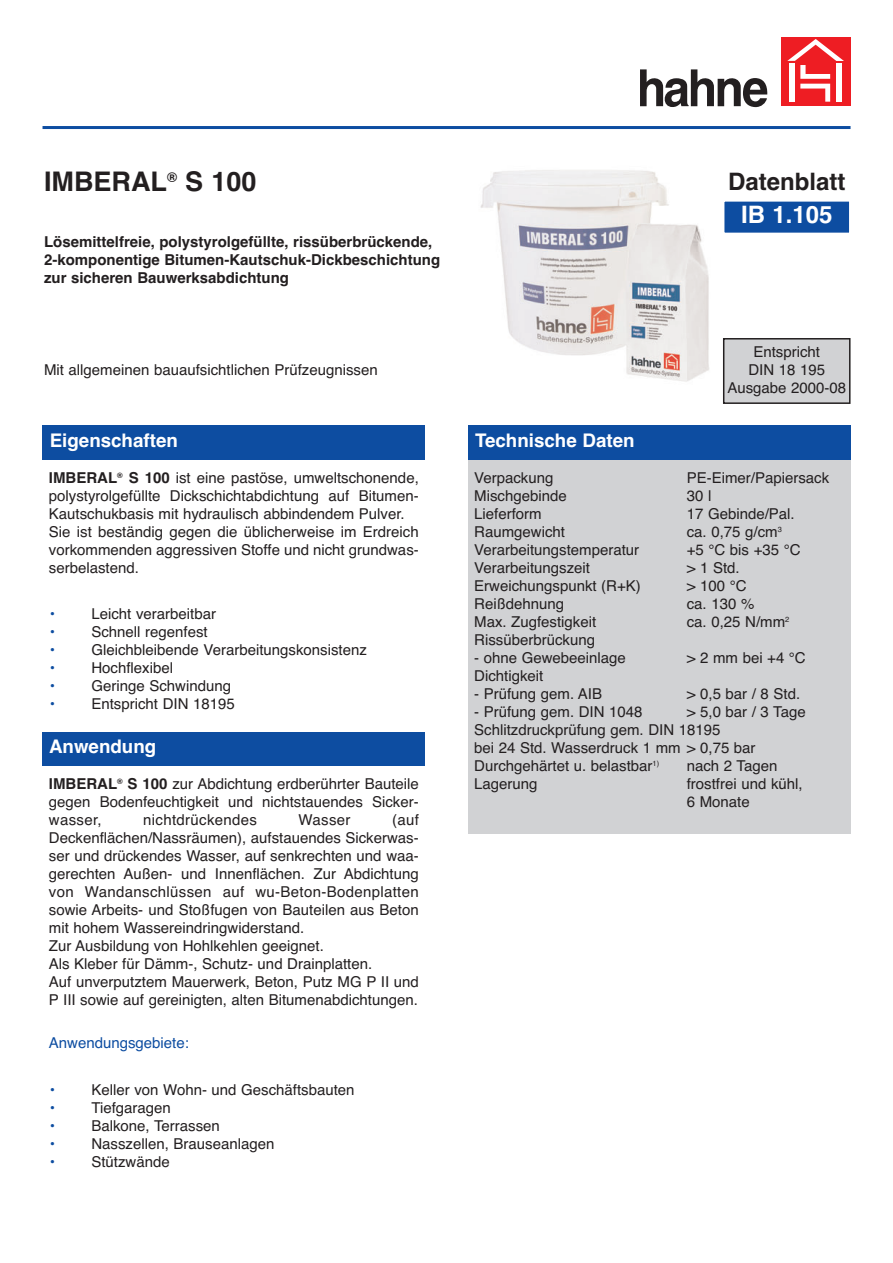
<style>
.page{position:relative;width:893px;height:1263px;background:#fff}
.page>*{position:absolute;margin:0;border:0;box-sizing:border-box;transform-origin:0 0}
.t1{font:700 27px "Helvetica";color:#231f20}
.t2{font:700 24px "Helvetica";color:#231f20}
.t3{font:700 24px "Helvetica";color:#fff}
.t4{font:700 18.75px "Helvetica";color:#fff}
.t5{font:15px/18px "Helvetica";color:#231f20}
.t6{font:700 15px/18px "Helvetica";color:#231f20}
.t7{font:15px "Helvetica";color:#0d4da1}
.t8{font:15px "Helvetica";letter-spacing:.02em;color:#231f20}
.t9{font:700 15px/18px "Helvetica";color:#0d4da1;text-align:justify}
.s1{font-weight:700}
</style>
<div class="page">
<div style="left:468px;top:459px;width:382px;height:374px;background:#d1d2d4"></div>
<div style="left:468px;top:425px;width:382px;height:34px;background:#0d4da1"></div>
<div style="left:43px;top:731px;width:382px;height:34px;background:#0d4da1"></div>
<div style="left:43px;top:425px;width:382px;height:34px;background:#0d4da1"></div>
<div style="left:781px;top:37px;width:69px;height:69px;background:#ee1d23"></div>
<svg style="left:787px;top:39px;width:57px;height:63px"></svg>
<div style="left:789px;top:64px;width:6px;height:38px;background:#fff"></div>
<div style="left:836px;top:63px;width:6px;height:39px;background:#fff"></div>
<svg style="left:640px;top:69px;width:127px;height:38px"></svg>
<hr style="left:43px;top:126px;width:807px;height:3px;background:#0d4da1">
<div style="left:724px;top:201px;width:126px;height:32px;background:#0d4da1"></div>
<div style="left:723px;top:200px;width:127px;height:34px;border:2px solid #fff"></div>
<img style="left:480px;top:170px;width:229px;height:212px">
<div style="left:724px;top:339px;width:126px;height:64px;background:#d1d2d4"></div>
<div style="left:723px;top:338px;width:127px;height:66px;border:2px solid #231f20"></div>
<h1 class="t1" style="left:44px;top:172px;width:214px">IMBERAL<sup>®</sup> S 100</h1>
<p class="t6" style="left:44px;top:234px;width:398px">Lösemittelfreie, polystyrolgefüllte, rissüberbrückende,<br>2-komponentige Bitumen-Kautschuk-Dickbeschichtung zur sicheren Bauwerksabdichtung</p>
<p class="t5" style="left:44px;top:362px;width:335px">Mit allgemeinen bauaufsichtlichen Prüfzeugnissen</p>
<p class="t4" style="left:50px;top:434px;width:130px">Eigenschaften</p>
<p class="t5" style="left:49px;top:470px;width:371px"><span class="s1">IMBERAL</span><sup>®</sup> <span class="s1">S 100</span> ist eine pastöse, umweltschonende, polystyrolgefüllte Dickschichtabdichtung auf Bitumen-Kautschukbasis mit hydraulisch abbindendem Pulver.<br>Sie ist beständig gegen die üblicherweise im Erdreich vorkommenden aggressiven Stoffe und nicht grundwas&shy;serbelastend.</p>
<p class="t9" style="left:49px;top:606px;width:7px">• • • • • •</p>
<p class="t5" style="left:91px;top:606px;width:277px">Leicht verarbeitbar<br>Schnell regenfest<br>Gleichbleibende Verarbeitungskonsistenz<br>Hochflexibel<br>Geringe Schwindung<br>Entspricht DIN 18195</p>
<p class="t4" style="left:49px;top:740px;width:109px">Anwendung</p>
<p class="t5" style="left:49px;top:776px;width:371px;text-align:justify"><span class="s1">IMBERAL</span><sup>®</sup> <span class="s1">S 100</span> zur Abdichtung erdberührter Bauteile gegen Bodenfeuchtigkeit und nichtstauendes Sicker&shy;wasser,</p>
<p class="t5" style="left:49px;top:812px;width:371px;text-indent:343px">(auf Deckenflächen/Nassräumen), aufstauendes Sickerwas&shy;ser und drückendes Wasser, auf senkrechten und waa&shy;gerechten Außen- und Innenflächen. Zur Abdichtung von Wandanschlüssen auf wu-Beton-Bodenplatten sowie Arbeits- und Stoßfugen von Bauteilen aus Beton mit hohem Wassereindringwiderstand.<br>Zur Ausbildung von Hohlkehlen geeignet.<br>Als Kleber für Dämm-, Schutz- und Drainplatten.<br>Auf unverputztem Mauerwerk, Beton, Putz MG P II und P III sowie auf gereinigten, alten Bitumenabdichtungen.</p>
<p class="t8" style="left:143px;top:814px;width:115px">nichtdrückendes</p>
<p class="t5" style="left:299px;top:812px;width:53px">Wasser</p>
<p class="t7" style="left:49px;top:1038px;width:142px">Anwendungsgebiete:</p>
<p class="t9" style="left:49px;top:1082px;width:7px">• • • • •</p>
<p class="t5" style="left:91px;top:1082px;width:265px">Keller von Wohn- und Geschäftsbauten<br>Tiefgaragen<br>Balkone, Terrassen<br>Nasszellen, Brauseanlagen<br>Stützwände</p>
<h2 class="t2" style="left:728px;top:173px;width:119px">Datenblatt</h2>
<h2 class="t3" style="left:741px;top:206px;width:93px">IB 1.105</h2>
<p class="t4" style="left:475px;top:434px;width:161px">Technische Daten</p>
<p class="t5" style="left:727px;top:344px;width:120px;text-align:center">Entspricht<br>DIN 18 195<br>Ausgabe 2000-08</p>
<p class="t5" style="left:687px;top:470px;width:144px">PE-Eimer/Papiersack<br>30 l<br>17 Gebinde/Pal.<br>ca. 0,75 g/cm<sup>3<br></sup>+5 °C bis +35 °C<br>&gt; 1 Std.<br>&gt; 100 °C<br>ca. 130 %<br>ca. 0,25 N/mm<sup>2</sup></p>
<p class="t5" style="left:687px;top:650px;width:120px">&gt; 2 mm bei +4 °C</p>
<p class="t5" style="left:687px;top:686px;width:120px">&gt; 0,5 bar / 8 Std. &gt; 5,0 bar / 3 Tage</p>
<p class="t5" style="left:687px;top:758px;width:117px">nach 2 Tagen frostfrei und kühl,<br>6 Monate</p>
<p class="t5" style="left:474px;top:470px;width:168px">Verpackung<br>Mischgebinde<br>Lieferform<br>Raumgewicht<br>Verarbeitungstemperatur<br>Verarbeitungszeit<br>Erweichungspunkt (R+K)<br>Reißdehnung<br>Max. Zugfestigkeit<br>Rissüberbrückung</p>
<p class="t5" style="left:474px;top:650px;width:153px">- ohne Gewebeeinlage<br>Dichtigkeit</p>
<p class="t5" style="left:474px;top:686px;width:129px">- Prüfung gem. AIB</p>
<p class="t5" style="left:474px;top:704px;width:283px">- Prüfung gem. DIN 1048<br>Schlitzdruckprüfung gem. DIN 18195<br>bei 24 Std. Wasserdruck 1 mm &gt; 0,75 bar<br>Durchgehärtet u. belastbar<sup>1)<br></sup>Lagerung</p>
</div>
